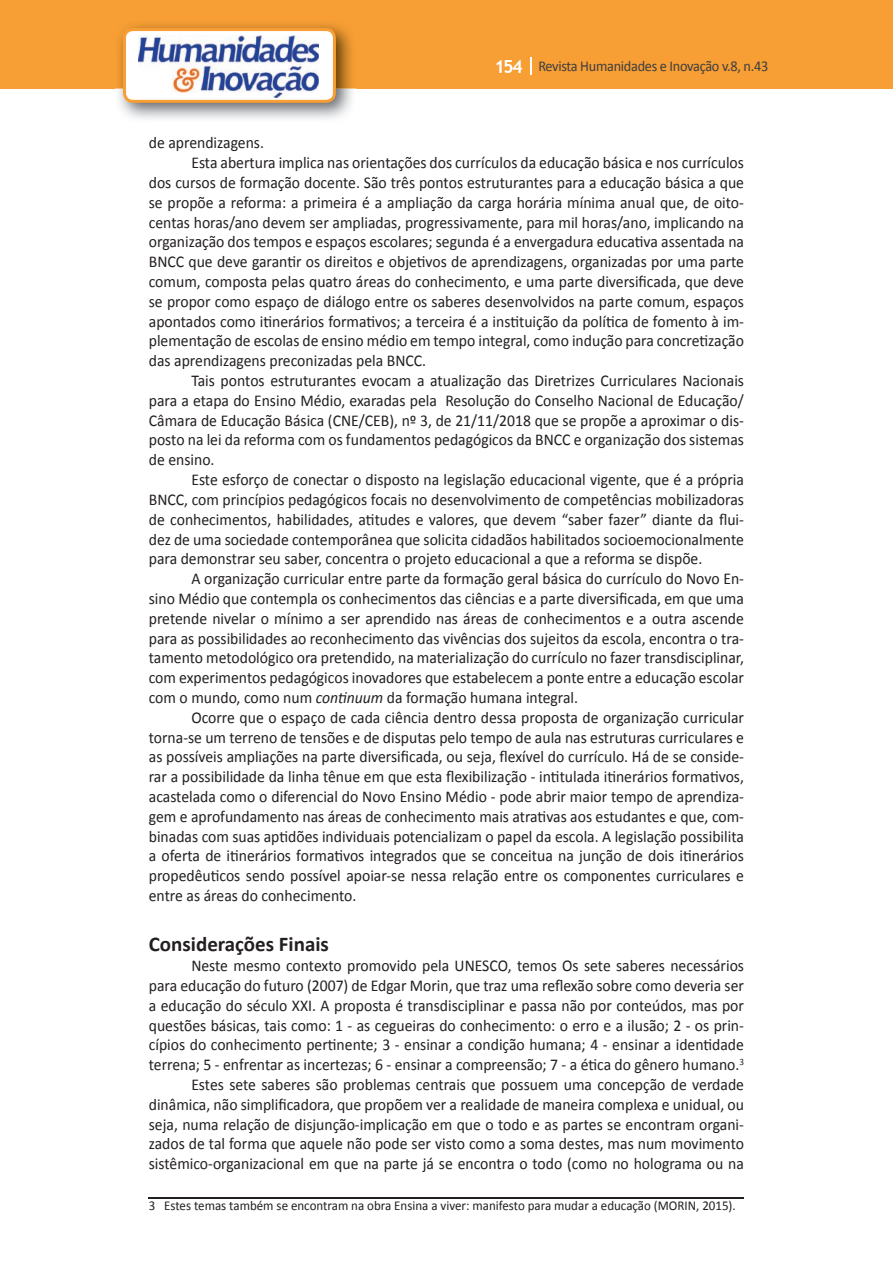
<style>
.page{position:relative;width:893px;height:1263px;background:#fff}
.page>*{position:absolute;margin:0;border:0;box-sizing:border-box;transform-origin:0 0}
.t1{font:700 21px "Calibri";color:#231f20}
.t2{font:16.5px/19.8px "Calibri";color:#231f20;text-align:right;scale:.95 1}
.t3{font:15px "Calibri";letter-spacing:-.02em;color:#3e3e3f;scale:.95 1}
.t4{font:13.5px "Calibri";color:#231f20;scale:.96 1}
.s1{font-family:"Trebuchet MS";font-weight:700;font-size:18px;color:#fff}
.s2{font-style:italic}
</style>
<div class="page">
<div style="left:0;top:0;width:893px;height:88px;background:#f79e34"></div>
<svg style="left:530px;top:57px;width:2px;height:18px"></svg>
<img style="left:115px;top:24px;width:241px;height:95px">
<svg style="left:123px;top:28px;width:213px;height:75px"></svg>
<hr style="left:149px;top:1197px;width:595px;height:1px;background:#231f20">
<p class="t3" style="left:495px;top:57px;width:290px"><span class="s1">154</span> Revista Humanidades e Inovação v.8, n.43</p>
<p class="t2" style="left:149px;top:133px;width:123px">de aprendizagens.</p>
<p class="t2" style="left:191px;top:153px;width:583px">Esta abertura implica nas orientações dos currículos da educação básica e nos currículos</p>
<p class="t2" style="left:149px;top:173px;width:628px">dos cursos de formação docente. São três pontos estruturantes para a educação básica a que</p>
<p class="t2" style="left:149px;top:193px;width:628px">se propõe a reforma: a primeira é a ampliação da carga horária mínima anual que, de oito-</p>
<p class="t2" style="left:149px;top:212px;width:628px">centas horas/ano devem ser ampliadas, progressivamente, para mil horas/ano, implicando na</p>
<p class="t2" style="left:149px;top:232px;width:628px">organização dos tempos e espaços escolares; segunda é a envergadura educativa assentada na</p>
<p class="t2" style="left:149px;top:252px;width:628px">BNCC que deve garantir os direitos e objetivos de aprendizagens, organizadas por uma parte</p>
<p class="t2" style="left:149px;top:272px;width:628px">comum, composta pelas quatro áreas do conhecimento, e uma parte diversificada, que deve</p>
<p class="t2" style="left:149px;top:292px;width:628px">se propor como espaço de diálogo entre os saberes desenvolvidos na parte comum, espaços</p>
<p class="t2" style="left:149px;top:311px;width:628px">apontados como itinerários formativos; a terceira é a instituição da política de fomento à im-</p>
<p class="t2" style="left:149px;top:331px;width:628px">plementação de escolas de ensino médio em tempo integral, como indução para concretização</p>
<p class="t2" style="left:149px;top:351px;width:293px">das aprendizagens preconizadas pela BNCC.</p>
<p class="t2" style="left:191px;top:371px;width:583px">Tais pontos estruturantes evocam a atualização das Diretrizes Curriculares Nacionais</p>
<p class="t2" style="left:149px;top:391px;width:628px">para a etapa do Ensino Médio, exaradas pela Resolução do Conselho Nacional de Educação/</p>
<p class="t2" style="left:149px;top:410px;width:628px">Câmara de Educação Básica (CNE/CEB), nº 3, de 21/11/2018 que se propõe a aproximar o dis-</p>
<p class="t2" style="left:149px;top:430px;width:628px">posto na lei da reforma com os fundamentos pedagógicos da BNCC e organização dos sistemas</p>
<p class="t2" style="left:149px;top:450px;width:71px">de ensino.</p>
<p class="t2" style="left:191px;top:470px;width:583px">Este esforço de conectar o disposto na legislação educacional vigente, que é a própria</p>
<p class="t2" style="left:149px;top:490px;width:628px">BNCC, com princípios pedagógicos focais no desenvolvimento de competências mobilizadoras</p>
<p class="t2" style="left:149px;top:509px;width:628px">de conhecimentos, habilidades, atitudes e valores, que devem “saber fazer” diante da flui-</p>
<p class="t2" style="left:149px;top:529px;width:628px">dez de uma sociedade contemporânea que solicita cidadãos habilitados socioemocionalmente</p>
<p class="t2" style="left:149px;top:549px;width:584px">para demonstrar seu saber, concentra o projeto educacional a que a reforma se dispõe.</p>
<p class="t2" style="left:191px;top:569px;width:583px">A organização curricular entre parte da formação geral básica do currículo do Novo En-</p>
<p class="t2" style="left:149px;top:589px;width:628px">sino Médio que contempla os conhecimentos das ciências e a parte diversificada, em que uma</p>
<p class="t2" style="left:149px;top:608px;width:628px">pretende nivelar o mínimo a ser aprendido nas áreas de conhecimentos e a outra ascende</p>
<p class="t2" style="left:149px;top:628px;width:628px">para as possibilidades ao reconhecimento das vivências dos sujeitos da escola, encontra o tra-</p>
<p class="t2" style="left:149px;top:648px;width:628px">tamento metodológico ora pretendido, na materialização do currículo no fazer transdisciplinar,</p>
<p class="t2" style="left:149px;top:668px;width:628px">com experimentos pedagógicos inovadores que estabelecem a ponte entre a educação escolar</p>
<p class="t2" style="left:149px;top:688px;width:453px">com o mundo, como num <span class="s2">continuum</span> da formação humana integral.</p>
<p class="t2" style="left:191px;top:707px;width:583px">Ocorre que o espaço de cada ciência dentro dessa proposta de organização curricular</p>
<p class="t2" style="left:149px;top:727px;width:628px">torna-se um terreno de tensões e de disputas pelo tempo de aula nas estruturas curriculares e</p>
<p class="t2" style="left:149px;top:747px;width:628px">as possíveis ampliações na parte diversificada, ou seja, flexível do currículo. Há de se conside-</p>
<p class="t2" style="left:149px;top:767px;width:628px">rar a possibilidade da linha tênue em que esta flexibilização - intitulada itinerários formativos,</p>
<p class="t2" style="left:149px;top:787px;width:628px">acastelada como o diferencial do Novo Ensino Médio - pode abrir maior tempo de aprendiza-</p>
<p class="t2" style="left:149px;top:806px;width:628px">gem e aprofundamento nas áreas de conhecimento mais atrativas aos estudantes e que, com-</p>
<p class="t2" style="left:149px;top:826px;width:628px">binadas com suas aptidões individuais potencializam o papel da escola. A legislação possibilita</p>
<p class="t2" style="left:149px;top:846px;width:628px">a oferta de itinerários formativos integrados que se conceitua na junção de dois itinerários</p>
<p class="t2" style="left:149px;top:866px;width:628px">propedêuticos sendo possível apoiar-se nessa relação entre os componentes curriculares e</p>
<p class="t2" style="left:149px;top:886px;width:220px">entre as áreas do conhecimento.</p>
<p class="t1" style="left:149px;top:931px;width:182px">Considerações Finais</p>
<p class="t2" style="left:149px;top:956px;width:628px">Neste mesmo contexto promovido pela UNESCO, temos Os sete saberes necessários<br>para educação do futuro (2007) de Edgar Morin, que traz uma reflexão sobre como deveria ser a educação do século XXI. A proposta é transdisciplinar e passa não por conteúdos, mas por questões básicas, tais como: 1 - as cegueiras do conhecimento: o erro e a ilusão; 2 - os prin&shy;cípios do conhecimento pertinente; 3 - ensinar a condição humana; 4 - ensinar a identidade terrena; 5 - enfrentar as incertezas; 6 - ensinar a compreensão; 7 - a ética do gênero humano.<sup>3<br></sup>Estes sete saberes são problemas centrais que possuem uma concepção de verdade dinâmica, não simplificadora, que propõem ver a realidade de maneira complexa e unidual, ou seja, numa relação de disjunção-implicação em que o todo e as partes se encontram organi&shy;zados de tal forma que aquele não pode ser visto como a soma destes, mas num movimento sistêmico-organizacional em que na parte já se encontra o todo (como no holograma ou na</p>
<p class="t4" style="left:149px;top:1197px;width:613px">3 Estes temas também se encontram na obra Ensina a viver: manifesto para mudar a educação (MORIN, 2015).</p>
</div>
